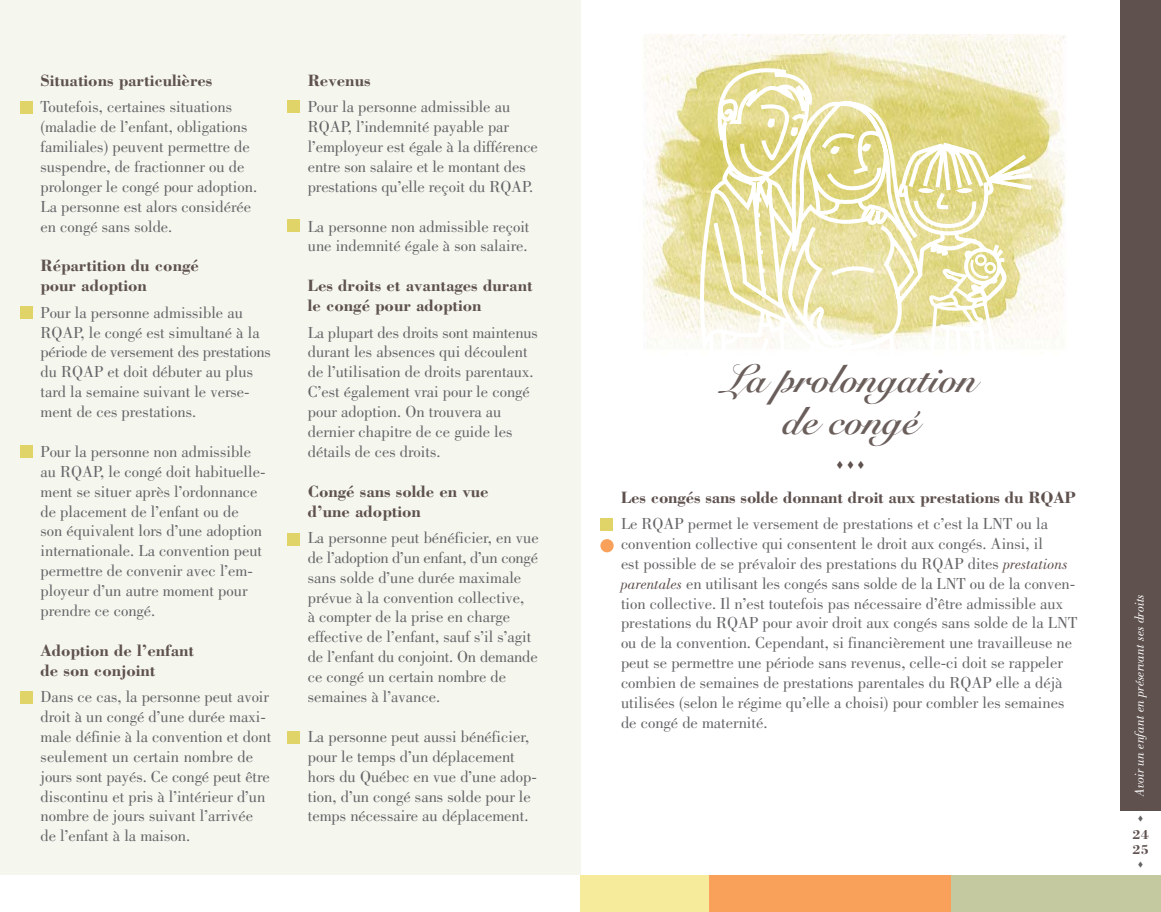
<style>
.page{position:relative;width:1161px;height:912px;background:#fff}
.page>*{position:absolute;margin:0;border:0;box-sizing:border-box;transform-origin:0 0}
.t1{font:700 39px/42px "Snell Roundhand";color:#6a5e5b;text-align:center}
.t2{font:700 16.8px/20px "Bodoni";color:#5e514e}
.t3{font:16.5px/19.8px "Bodoni";color:#636466}
.t4{font:italic 13.5px "Bodoni";color:#fff}
.t5{font:700 13.5px/15px "Bodoni";color:#5e514e}
.t6{font:italic 11.7px "Bodoni";color:#fff}
.s1{font-style:italic;font-size:15.75px;color:#5e514e}
</style>
<div class="page">
<img style="left:643px;top:34px;width:422px;height:313px">
<div style="left:0;top:0;width:581px;height:873px;background:#f5f6ee"></div>
<div style="left:950px;top:875px;width:211px;height:36px;background:#c4c99f"></div>
<div style="left:701px;top:875px;width:249px;height:36px;background:#f9a05b"></div>
<div style="left:581px;top:875px;width:128px;height:36px;background:#f6eb9a"></div>
<div style="left:600px;top:539px;width:14px;height:13px;background:#f9a05b;border-radius:50%"></div>
<div style="left:1120px;top:0;width:41px;height:810px;background:#5e514e"></div>
<div style="left:20px;top:101px;width:13px;height:13px;background:#e0d468"></div>
<div style="left:20px;top:306px;width:13px;height:13px;background:#e0d468"></div>
<div style="left:20px;top:445px;width:13px;height:12px;background:#e0d468"></div>
<div style="left:287px;top:100px;width:13px;height:13px;background:#e0d468"></div>
<div style="left:287px;top:219px;width:13px;height:13px;background:#e0d468"></div>
<div style="left:287px;top:532px;width:13px;height:13px;background:#e0d468"></div>
<div style="left:20px;top:690px;width:13px;height:13px;background:#e0d468"></div>
<div style="left:287px;top:731px;width:13px;height:12px;background:#e0d468"></div>
<svg style="left:925px;top:71px;width:107px;height:276px"></svg>
<svg style="left:925px;top:89px;width:11px;height:258px"></svg>
<svg style="left:695px;top:68px;width:230px;height:281px"></svg>
<svg style="left:707px;top:101px;width:104px;height:248px"></svg>
<div style="left:600px;top:518px;width:13px;height:12px;background:#e0d468"></div>
<p class="t2" style="left:40px;top:72px;width:174px">Situations particulières</p>
<p class="t3" style="left:40px;top:98px;width:218px">Toutefois, certaines situations (maladie de l’enfant, obligations familiales) peuvent permettre de suspendre, de fractionner ou de prolonger le congé pour adoption.<br>La personne est alors considérée en congé sans solde.</p>
<p class="t2" style="left:40px;top:257px;width:160px">Répartition du congé pour adoption</p>
<p class="t3" style="left:40px;top:304px;width:232px">Pour la personne admissible au<br>RQAP, le congé est simultané à la période de versement des prestations du RQAP et doit débuter au plus tard la semaine suivant le verse&shy;ment de ces prestations.</p>
<p class="t3" style="left:40px;top:443px;width:227px">Pour la personne non admissible au RQAP, le congé doit habituelle&shy;ment se situer après l’ordonnance de placement de l’enfant ou de<br>son équivalent lors d’une adoption internationale. La convention peut permettre de convenir avec l’em&shy;ployeur d’un autre moment pour prendre ce congé.</p>
<p class="t2" style="left:40px;top:641px;width:155px">Adoption de l’enfant de son conjoint</p>
<p class="t3" style="left:40px;top:688px;width:232px">Dans ce cas, la personne peut avoir droit à un congé d’une durée maxi&shy;male définie à la convention et dont seulement un certain nombre de jours sont payés. Ce congé peut être disconti nu et pris à l’intérieur d’un nombre de jours suivant l’arrivée de l’enfant à la maison.</p>
<p class="t2" style="left:308px;top:72px;width:64px">Revenus</p>
<p class="t3" style="left:308px;top:98px;width:232px">Pour la personne admissible au RQAP, l’indemnité payable par l’employeur est égale à la différence entre son salaire et le montant des prestations qu’elle reçoit du RQAP.</p>
<p class="t3" style="left:308px;top:217px;width:223px">La personne non admissible reçoit une indemnité égale à son salaire.</p>
<p class="t2" style="left:308px;top:277px;width:226px">Les droits et avantages durant le congé pour adoption</p>
<p class="t3" style="left:308px;top:323px;width:232px">La plupart des droits sont maintenus durant les absences qui découlent de l’utilisation de droits parentaux.<br>C’est également vrai pour le congé pour adoption. On trouvera au dernier chapitre de ce guide les détails de ces droits.</p>
<p class="t2" style="left:308px;top:482px;width:182px">Congé sans solde en vue d’une adoption</p>
<p class="t3" style="left:308px;top:529px;width:232px">La personne peut bénéficier, en vue de l’adoption d’un enfant, d’un congé sans solde d’une durée maximale prévue à la convention collective,<br>à compter de la prise en charge effective de l’enfant, sauf s’il s’agit de l’enfant du conjoint. On demande ce congé un certain nombre de semaines à l’avance.</p>
<p class="t3" style="left:308px;top:727px;width:231px">La personne peut aussi bénéficier, pour le temps d’un déplacement hors du Québec en vue d’une adop&shy;tion, d’un congé sans solde pour le temps nécessaire au déplacement.</p>
<h1 class="t1" style="left:724px;top:363px;width:254px">La prolongation de congé</h1>
<p class="t2" style="left:621px;top:488px;width:456px">Les congés sans solde donnant droit aux prestations du RQAP</p>
<p class="t3" style="left:621px;top:515px;width:458px">Le RQAP permet le versement de prestations et c’est la LNT ou la convention collective qui consentent le droit aux congés. Ainsi, il<br>est possible de se prévaloir des prestations du RQAP dites <span class="s1">prestations parentales</span> en utilisant les congés sans solde de la LNT ou de la conven&shy;tion collective. Il n’est toutefois pas nécessaire d’être admissible aux prestations du RQAP pour avoir droit aux congés sans solde de la LNT ou de la convention. Cependant, si financièrement une travailleuse ne peut se permettre une période sans revenus, celle-ci doit se rappeler combien de semaines de prestations parentales du RQAP elle a déjà utilisées (selon le régime qu’elle a choisi) pour combler les semaines de congé de maternité.</p>
<p class="t4" style="left:1135px;top:795px;width:203px;rotate:-90deg">Avoir un enfant en préservant ses droit s</p>
<p class="t6" style="left:1135px;top:795px;width:175px;rotate:-90deg">Avoir un enfant en préservant ses droit s</p>
<p class="t5" style="left:1133px;top:828px;width:18px">24<br>25</p>
</div>
